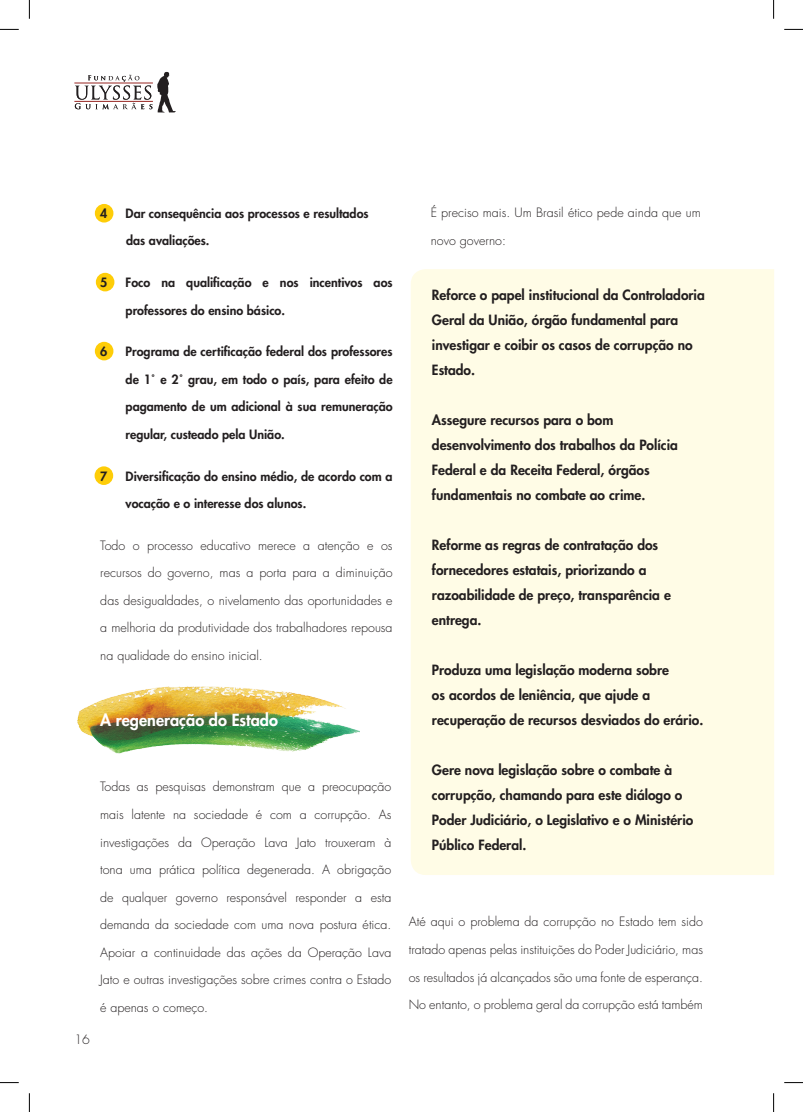
<style>
.page{position:relative;width:803px;height:1112px;background:#fff}
.page>*{position:absolute;margin:0;border:0;box-sizing:border-box;transform-origin:0 0}
.t1{font:800 16.25px "Futura Std";color:#fff}
.t2{font:800 13.75px/25px "Futura Std";color:#231f20}
.t3{font:300 12.5px "Futura Std";color:#231f20}
.t4{font:800 12.5px "Futura Std";color:#231f20}
</style>
<div class="page">
<svg style="left:74px;top:72px;width:102px;height:40px"></svg>
<div style="left:411px;top:269px;width:363px;height:605px;background:#fffce6"></div>
<div style="left:95px;top:466px;width:18px;height:19px;background:#fecd08;border-radius:50%"></div>
<div style="left:95px;top:342px;width:18px;height:18px;background:#fecd08;border-radius:50%"></div>
<div style="left:96px;top:273px;width:18px;height:18px;background:#fecd08;border-radius:50%"></div>
<div style="left:95px;top:204px;width:18px;height:18px;background:#fecd08;border-radius:50%"></div>
<img style="left:77px;top:686px;width:283px;height:68px">
<svg style="left:0;top:29px;width:19px;height:1px"></svg>
<svg style="left:784px;top:29px;width:19px;height:1px"></svg>
<svg style="left:0;top:1082px;width:19px;height:1px"></svg>
<svg style="left:784px;top:1082px;width:19px;height:1px"></svg>
<svg style="left:29px;top:0;width:1px;height:19px"></svg>
<svg style="left:29px;top:1093px;width:1px;height:18px"></svg>
<svg style="left:773px;top:0;width:1px;height:19px"></svg>
<svg style="left:773px;top:1093px;width:1px;height:18px"></svg>
<p class="t4" style="left:100px;top:205px;width:9px">4</p>
<p class="t4" style="left:126px;top:205px;width:245px">Dar consequência aos processos e resultados</p>
<p class="t4" style="left:126px;top:233px;width:85px">das avaliações.</p>
<p class="t4" style="left:100px;top:274px;width:9px">5</p>
<p class="t4" style="left:126px;top:274px;width:268px">Foco na qualificação e nos incentivos aos</p>
<p class="t4" style="left:126px;top:302px;width:161px">professores do ensino básico.</p>
<p class="t4" style="left:100px;top:343px;width:9px">6</p>
<p class="t4" style="left:126px;top:343px;width:268px">Programa de certificação federal dos professores</p>
<p class="t4" style="left:126px;top:371px;width:268px">de 1˚ e 2˚ grau, em todo o país, para efeito de</p>
<p class="t4" style="left:126px;top:398px;width:268px">pagamento de um adicional à sua remuneração</p>
<p class="t4" style="left:126px;top:426px;width:161px">regular, custeado pela União.</p>
<p class="t4" style="left:100px;top:468px;width:9px">7</p>
<p class="t4" style="left:126px;top:468px;width:268px">Diversificação do ensino médio, de acordo com a</p>
<p class="t4" style="left:126px;top:495px;width:182px">vocação e o interesse dos alunos.</p>
<p class="t3" style="left:100px;top:537px;width:294px">Todo o processo educativo merece a atenção e os</p>
<p class="t3" style="left:100px;top:565px;width:294px">recursos do governo, mas a porta para a diminuição</p>
<p class="t3" style="left:100px;top:592px;width:294px">das desigualdades, o nivelamento das oportunidades e</p>
<p class="t3" style="left:100px;top:620px;width:294px">a melhoria da produtividade dos trabalhadores repousa</p>
<p class="t3" style="left:100px;top:647px;width:164px">na qualidade do ensino inicial.</p>
<h1 class="t1" style="left:100px;top:709px;width:179px">A regeneração do Estado</h1>
<p class="t3" style="left:74px;top:1032px;width:17px">16</p>
<p class="t3" style="left:100px;top:779px;width:293px">Todas as pesquisas demonstram que a preocupação</p>
<p class="t3" style="left:100px;top:806px;width:293px">mais latente na sociedade é com a corrupção. As</p>
<p class="t3" style="left:100px;top:834px;width:293px">investigações da Operação Lava Jato trouxeram à</p>
<p class="t3" style="left:100px;top:861px;width:293px">tona uma prática política degenerada. A obrigação</p>
<p class="t3" style="left:100px;top:889px;width:293px">de qualquer governo responsável responder a esta</p>
<p class="t3" style="left:100px;top:916px;width:293px">demanda da sociedade com uma nova postura ética.</p>
<p class="t3" style="left:100px;top:944px;width:293px">Apoiar a continuidade das ações da Operação Lava</p>
<p class="t3" style="left:100px;top:971px;width:293px">Jato e outras investigações sobre crimes contra o Estado</p>
<p class="t3" style="left:100px;top:999px;width:109px">é apenas o começo.</p>
<p class="t3" style="left:431px;top:205px;width:271px">É preciso mais. Um Brasil ético pede ainda que um</p>
<p class="t3" style="left:431px;top:233px;width:77px">novo governo:</p>
<p class="t2" style="left:432px;top:282px;width:274px">Reforce o papel institucional da Controladoria Geral da União, órgão fundamental para investigar e coibir os casos de corrupção no Estado.</p>
<p class="t2" style="left:432px;top:407px;width:247px">Assegure recursos para o bom desenvolvimento dos trabalhos da Polícia Federal e da Receita Federal, órgãos fundamentais no combate ao crime.</p>
<p class="t2" style="left:432px;top:532px;width:240px">Reforme as regras de contratação dos fornecedores estatais, priorizando a razoabilidade de preço, transparência e entrega.</p>
<p class="t2" style="left:432px;top:657px;width:273px">Produza uma legislação moderna sobre<br>os acordos de leniência, que ajude a recuperação de recursos desviados do erário.</p>
<p class="t2" style="left:432px;top:757px;width:263px">Gere nova legislação sobre o combate à corrupção, chamando para este diálogo o Poder Judiciário, o Legislativo e o Ministério Público Federal.</p>
<p class="t3" style="left:409px;top:914px;width:296px">Até aqui o problema da corrupção no Estado tem sido</p>
<p class="t3" style="left:409px;top:941px;width:296px">tratado apenas pelas instituições do Poder Judiciário, mas</p>
<p class="t3" style="left:409px;top:969px;width:296px">os resultados já alcançados são uma fonte de esperança.</p>
<p class="t3" style="left:409px;top:996px;width:296px">No entanto, o problema geral da corrupção está também</p>
</div>
